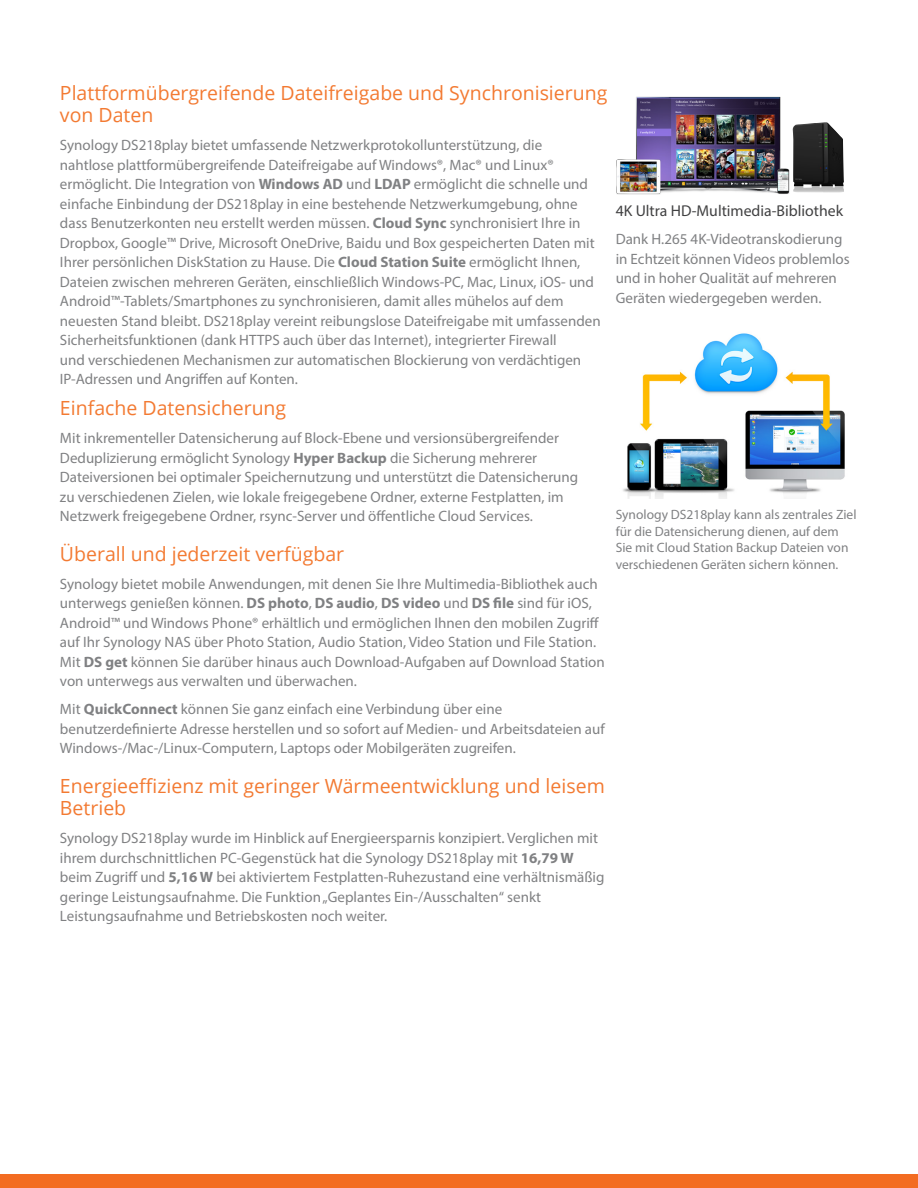
<style>
.page{position:relative;width:918px;height:1188px;background:#fff}
.page>*{position:absolute;margin:0;border:0;box-sizing:border-box;transform-origin:0 0}
.Chapter_Title_1{font:19.5px/22.5px "Open Sans";color:#f37a32}
.Body_Content{font:19.5px "Open Sans";color:#f37a32}
.Graphic_Title{font:15.75px "Myriad Pro";color:#414142}
.Body_Content-2{font:15px/19.5px "Myriad Pro";color:#808183}
.Graphic_Text{font:13.5px/16.5px "Myriad Pro";color:#808183}
.s1{font-weight:700}
</style>
<div class="page">
<div style="left:0;top:1174px;width:918px;height:14px;background:#f36c21"></div>
<img style="left:617px;top:96px;width:172px;height:99px">
<img style="left:792px;top:122px;width:52px;height:71px">
<img style="left:623px;top:333px;width:222px;height:165px">
<p class="Chapter_Title_1" style="left:60px;top:81px;width:549px">Plattformübergreifende Dateifreigabe und Synchronisierung von Daten</p>
<p class="Body_Content-2" style="left:60px;top:135px;width:542px">Synology DS218play bietet umfassende Netzwerkprotokollunterstützung, die<br>nahtlose plattformübergreifende Dateifreigabe auf Windows®, Mac® und Linux® ermöglicht. Die Integration von <span class="s1">Windows AD</span> und <span class="s1">LDAP</span> ermöglicht die schnelle und einfache Einbindung der DS218play in eine bestehende Netzwerkumgebung, ohne dass Benutzerkonten neu erstellt werden müssen. <span class="s1">Cloud Sync</span> synchronisiert Ihre in Dropbox, Google™ Drive, Microsoft OneDrive, Baidu und Box gespeicherten Daten mit Ihrer persönlichen DiskStation zu Hause. Die <span class="s1">Cloud Station Suite</span> ermöglicht Ihnen, Dateien zwischen mehreren Geräten, einschließlich Windows-PC, Mac, Linux, iOS- und Android™-Tablets/Smartphones zu synchronisieren, damit alles mühelos auf dem neuesten Stand bleibt. DS218play vereint reibungslose Dateifreigabe mit umfassenden Sicherheitsfunktionen (dank HTTPS auch über das Internet), integrierter Firewall<br>und verschiedenen Mechanismen zur automatischen Blockierung von verdächtigen IP-Adressen und Angriffen auf Konten.</p>
<p class="Body_Content" style="left:60px;top:395px;width:228px">Einfache Datensicherung</p>
<p class="Body_Content-2" style="left:60px;top:428px;width:520px">Mit inkrementeller Datensicherung auf Block-Ebene und versionsübergreifender Deduplizierung ermöglicht Synology <span class="s1">Hyper Backup</span> die Sicherung mehrerer Dateiversionen bei optimaler Speichernutzung und unterstützt die Datensicherung zu verschiedenen Zielen, wie lokale freigegebene Ordner, externe Festplatten, im Netzwerk freigegebene Ordner, rsync-Server und öffentliche Cloud Services.</p>
<p class="Chapter_Title_1" style="left:60px;top:542px;width:286px">Überall und jederzeit verfügbar</p>
<p class="Body_Content-2" style="left:60px;top:574px;width:546px">Synology bietet mobile Anwendungen, mit denen Sie Ihre Multimedia-Bibliothek auch unterwegs genießen können. <span class="s1">DS photo</span>, <span class="s1">DS audio</span>, <span class="s1">DS video</span> und <span class="s1">DS file</span> sind für iOS, Android™ und Windows Phone® erhältlich und ermöglichen Ihnen den mobilen Zugriff auf Ihr Synology NAS über Photo Station, Audio Station, Video Station und File Station.<br>Mit <span class="s1">DS get</span> können Sie darüber hinaus auch Download-Aufgaben auf Download Station von unterwegs aus verwalten und überwachen.</p>
<p class="Body_Content-2" style="left:60px;top:699px;width:546px">Mit <span class="s1">QuickConnect</span> können Sie ganz einfach eine Verbindung über eine benutzerdefinierte Adresse herstellen und so sofort auf Medien- und Arbeitsdateien auf<br>Windows-/Mac-/Linux-Computern, Laptops oder Mobilgeräten zugreifen.</p>
<p class="Chapter_Title_1" style="left:60px;top:774px;width:546px">Energieeffizienz mit geringer Wärmeentwicklung und leisem<br>Betrieb</p>
<p class="Body_Content-2" style="left:60px;top:828px;width:546px">Synology DS218play wurde im Hinblick auf Energieersparnis konzipiert. Verglichen mit ihrem durchschnittlichen PC-Gegenstück hat die Synology DS218play mit <span class="s1">16,79 W </span>beim Zugriff und <span class="s1">5,16 W</span> bei aktiviertem Festplatten-Ruhezustand eine verhältnismäßig geringe Leistungsaufnahme. Die Funktion „Geplantes Ein-/Ausschalten“ senkt Leistungsaufnahme und Betriebskosten noch weiter.</p>
<p class="Graphic_Title" style="left:616px;top:201px;width:229px">4K Ultra HD-Multimedia-Bibliothek</p>
<p class="Body_Content-2" style="left:616px;top:229px;width:236px">Dank H.265 4K-Videotranskodierung in Echtzeit können Videos problemlos und in hoher Qualität auf mehreren Geräten wiedergegeben werden.</p>
<p class="Graphic_Text" style="left:616px;top:506px;width:242px">Synology DS218play kann als zentrales Ziel für die Datensicherung dienen, auf dem Sie mit Cloud Station Backup Dateien von verschiedenen Geräten sichern können.</p>
</div>
